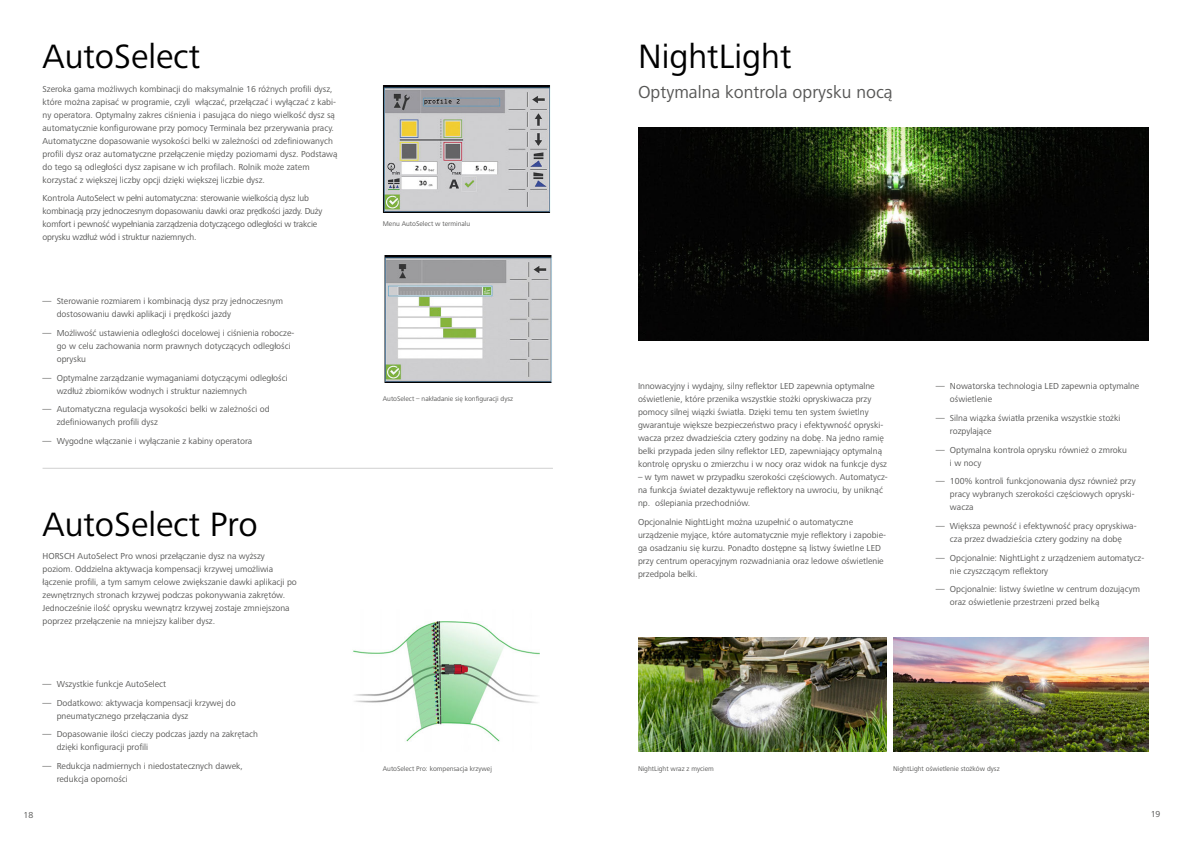
<style>
.page{position:relative;width:1191px;height:842px;background:#fff}
.page>*{position:absolute;margin:0;border:0;box-sizing:border-box;transform-origin:0 0}
.A_HEAD{font:35px "Frutiger Next LTW1 G";color:#000}
.t1{font:18px "Frutiger Next LTW1 G";color:#575756}
.t2{font:9px/13px "Frutiger Next LTW1 G";color:#575756}
.t3{font:9px/13px "Frutiger Next LTW1 G";letter-spacing:-.02em;color:#575756}
.t4{font:7px "Frutiger Next LTW1 G";color:#575756}
</style>
<div class="page">
<hr style="left:43px;top:468px;width:510px;height:1px;background:#d0d0d0">
<img style="left:352px;top:621px;width:188px;height:121px">
<img style="left:383px;top:85px;width:167px;height:128px">
<img style="left:384px;top:255px;width:168px;height:128px">
<img style="left:638px;top:638px;width:248px;height:113px">
<img style="left:638px;top:128px;width:510px;height:212px">
<img style="left:893px;top:638px;width:255px;height:113px">
<p class="A_HEAD" style="left:43px;top:36px;width:159px">AutoSelect</p>
<p class="t2" style="left:43px;top:82px;width:296px">Szeroka gama możliwych kombinacji do maksymalnie 16 różnych profili dysz, które można zapisać w programie, czyli włączać, przełączać i wyłączać z kabi&shy;ny operatora. Optymalny zakres ciśnienia i pasująca do niego wielkość dysz są automatycznie konfigurowane przy pomocy Terminala bez przerywania pracy.<br>Automatyczne dopasowanie wysokości belki w zależności od zdefiniowanych profili dysz oraz automatyczne przełączenie między poziomami dysz. Podstawą do tego są odległości dysz zapisane w ich profilach. Rolnik może zatem korzystać z większej liczby opcji dzięki większej liczbie dysz.</p>
<p class="t3" style="left:43px;top:192px;width:281px">Kontrola AutoSelect w pełni automatyczna: sterowanie wielkością dysz lub kombinacją przy jednoczesnym dopasowaniu dawki oraz prędkości jazdy. Duży komfort i pewność wypełniania zarządzenia dotyczącego odległości w trakcie oprysku wzdłuż wód i struktur naziemnych.</p>
<p class="t2" style="left:57px;top:295px;width:228px;text-indent:-14px">― Sterowanie rozmiarem i kombinacją dysz przy jednoczesnym dostosowaniu dawki aplikacji i prędkości jazdy</p>
<p class="t2" style="left:57px;top:327px;width:239px;text-indent:-14px">― Możliwość ustawienia odległości docelowej i ciśnienia robocze&shy;go w celu zachowania norm prawnych dotyczących odległości oprysku</p>
<p class="t2" style="left:57px;top:371px;width:232px;text-indent:-14px">― Optymalne zarządzanie wymaganiami dotyczącymi odległości wzdłuż zbiorników wodnych i struktur naziemnych</p>
<p class="t2" style="left:57px;top:403px;width:214px;text-indent:-14px">― Automatyczna regulacja wysokości belki w zależności od zdefiniowanych profili dysz</p>
<p class="t2" style="left:43px;top:435px;width:211px">― Wygodne włączanie i wyłączanie z kabiny operatora</p>
<p class="A_HEAD" style="left:43px;top:504px;width:217px">AutoSelect Pro</p>
<p class="t2" style="left:43px;top:550px;width:256px">HORSCH AutoSelect Pro wnosi przełączanie dysz na wyższy poziom. Oddzielna aktywacja kompensacji krzywej umożliwia łączenie profili, a tym samym celowe zwiększanie dawki aplikacji po zewnętrznych stronach krzywej podczas pokonywania zakrętów.<br>Jednocześnie ilość oprysku wewnątrz krzywej zostaje zmniejszona poprzez przełączenie na mniejszy kaliber dysz.</p>
<p class="t2" style="left:43px;top:678px;width:125px">― Wszystkie funkcje AutoSelect</p>
<p class="t2" style="left:57px;top:696px;width:180px;text-indent:-14px">― Dodatkowo: aktywacja kompensacji krzywej do pneumatycznego przełączania dysz</p>
<p class="t2" style="left:57px;top:728px;width:203px;text-indent:-14px">― Dopasowanie ilości cieczy podczas jazdy na zakrętach dzięki konfiguracji profili</p>
<p class="t2" style="left:57px;top:760px;width:188px;text-indent:-14px">― Redukcja nadmiernych i niedostatecznych dawek, redukcja oporności</p>
<p class="t4" style="left:383px;top:220px;width:89px">Menu AutoSelect w terminalu</p>
<p class="t4" style="left:383px;top:395px;width:132px">AutoSelect – nakładanie się konfiguracji dysz</p>
<p class="t4" style="left:383px;top:764px;width:111px">AutoSelect Pro: kompensacja krzywej</p>
<p class="A_HEAD" style="left:638px;top:36px;width:155px">NightLight</p>
<p class="t1" style="left:638px;top:82px;width:256px">Optymalna kontrola oprysku nocą</p>
<p class="t2" style="left:638px;top:380px;width:250px">Innowacyjny i wydajny, silny reflektor LED zapewnia optymalne oświetlenie, które przenika wszystkie stożki opryskiwacza przy pomocy silnej wiązki światła. Dzięki temu ten system świetlny gwarantuje większe bezpieczeństwo pracy i efektywność opryski&shy;wacza przez dwadzieścia cztery godziny na dobę. Na jedno ramię belki przypada jeden silny reflektor LED, zapewniający optymalną kontrolę oprysku o zmierzchu i w nocy oraz widok na funkcje dysz</p>
<p class="t2" style="left:638px;top:471px;width:251px">– w tym nawet w przypadku szerokości częściowych. Automatycz&shy;na funkcja świateł dezaktywuje reflektory na uwrociu, by uniknąć np. oślepiania przechodniów.</p>
<p class="t2" style="left:638px;top:516px;width:249px">Opcjonalnie NightLight można uzupełnić o automatyczne urządzenie myjące, które automatycznie myje reflektory i zapobie&shy;ga osadzaniu się kurzu. Ponadto dostępne są listwy świetlne LED przy centrum operacyjnym rozwadniania oraz ledowe oświetlenie przedpola belki.</p>
<p class="t2" style="left:950px;top:380px;width:191px;text-indent:-14px">― Nowatorska technologia LED zapewnia optymalne oświetlenie</p>
<p class="t2" style="left:950px;top:412px;width:172px;text-indent:-14px">― Silna wiązka światła przenika wszystkie stożki rozpylające</p>
<p class="t2" style="left:950px;top:443px;width:178px;text-indent:-14px">― Optymalna kontrola oprysku również o zmroku i w nocy</p>
<p class="t2" style="left:950px;top:475px;width:187px;text-align:justify;text-indent:-14px">― 100% kontroli funkcjonowania dysz również przy pracy wybranych szerokości częściowych opryski&shy;wacza</p>
<p class="t2" style="left:935px;top:520px;width:202px;text-align:center">― Większa pewność i efektywność pracy opryskiwa&shy;cza przez dwadzieścia cztery godziny na dobę</p>
<p class="t2" style="left:950px;top:551px;width:196px;text-indent:-14px">― Opcjonalnie: NightLight z urządzeniem automatycz&shy;nie czyszczącym reflektory</p>
<p class="t2" style="left:950px;top:583px;width:191px;text-indent:-14px">― Opcjonalnie: listwy świetlne w centrum dozującym oraz oświetlenie przestrzeni przed belką</p>
<p class="t4" style="left:638px;top:764px;width:77px">NightLight wraz z myciem</p>
<p class="t4" style="left:893px;top:764px;width:108px">NightLight oświetlenie stożków dysz</p>
<p class="t2" style="left:23px;top:809px;width:11px">18</p>
<p class="t2" style="left:1150px;top:808px;width:11px">19</p>
</div>
